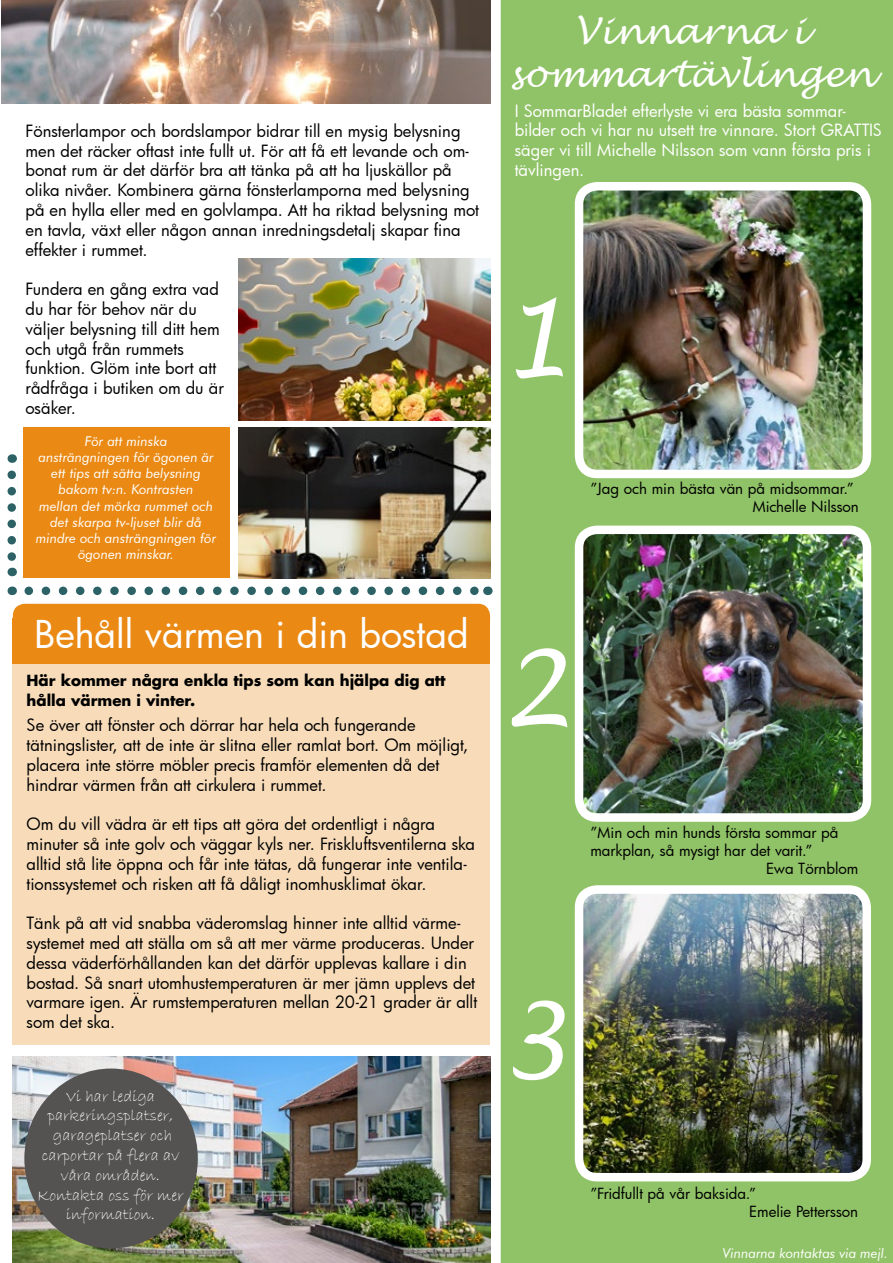
<style>
.page{position:relative;width:893px;height:1263px;background:#fff}
.page>*{position:absolute;margin:0;border:0;box-sizing:border-box;transform-origin:0 0}
.t1{font:italic 105px "Lucida Handwriting";color:#fff}
.t2{font:37.5px "Futura";color:#fff}
.t3{font:italic 36px/43.2px "Lucida Handwriting";color:#fff;text-align:center}
.t4{font:16.5px/19.8px "Futura";color:#000}
.t5{font:16.5px/19.8px "Futura";color:#fff}
.t6{font:16.5px/19.8px "Bradley Hand ITC";color:#fff;text-align:center}
.t7{font:15px/18px "Futura";color:#000}
.t8{font:700 15px/19.8px "Futura LT";color:#000}
.t9{font:italic 13.5px/16.2px "Futura BT";color:#fff;text-align:center}
</style>
<div class="page">
<div style="left:13px;top:618px;width:477px;height:46px;background:#ea8a15"></div>
<div style="left:13px;top:604px;width:477px;height:29px;background:#ea8a15;border-radius:12px"></div>
<img style="left:13px;top:1056px;width:477px;height:207px">
<div style="left:501px;top:0;width:392px;height:1263px;background:#90c367"></div>
<div style="left:567px;top:208px;width:313px;height:1055px;background:#90c367"></div>
<img style="left:579px;top:186px;width:288px;height:288px">
<div style="left:575px;top:182px;width:296px;height:296px;border:9px solid #fff;border-radius:18px"></div>
<img style="left:579px;top:530px;width:288px;height:287px">
<div style="left:575px;top:526px;width:296px;height:296px;border:9px solid #fff;border-radius:18px"></div>
<img style="left:579px;top:889px;width:288px;height:288px">
<div style="left:575px;top:885px;width:296px;height:296px;border:9px solid #fff;border-radius:18px"></div>
<img style="left:1px;top:0;width:489px;height:104px">
<div style="left:23px;top:427px;width:207px;height:151px;background:#ea8a15"></div>
<div style="left:13px;top:652px;width:477px;height:392px;background:#f8dcb9"></div>
<div style="left:24px;top:1068px;width:174px;height:180px;background:#545352;border-radius:50%"></div>
<img style="left:238px;top:259px;width:252px;height:161px">
<img style="left:238px;top:428px;width:252px;height:150px">
<svg style="left:7px;top:475px;width:9px;height:101px"></svg>
<svg style="left:29px;top:587px;width:450px;height:8px"></svg>
<p class="t4" style="left:26px;top:120px;width:455px">Fönsterlampor och bordslampor bidrar till en mysig belysning men det räcker oftast inte fullt ut. För att få ett levande och om&shy;bonat rum är det därför bra att tänka på att ha ljuskällor på olika nivåer. Kombinera gärna fönsterlamporna med belysning på en hylla eller med en golvlampa. Att ha riktad belysning mot en tavla, växt eller någon annan inredningsdetalj skapar fina effekter i rummet.</p>
<p class="t4" style="left:26px;top:279px;width:200px">Fundera en gång extra vad du har för behov när du väljer belysning till ditt hem och utgå från rummets funktion. Glöm inte bort att rådfråga i butiken om du är osäker.</p>
<p class="t9" style="left:36px;top:433px;width:182px">För att minska<br>ansträngningen för ögonen är ett tips att sätta belysning bakom tv:n. Kontrasten<br>mellan det mörka rummet och det skarpa tv-ljuset blir då mindre och ansträngningen för ögonen minskar.</p>
<h2 class="t2" style="left:34px;top:609px;width:436px">Behåll värmen i din bostad</h2>
<p class="t8" style="left:27px;top:670px;width:421px">Här kommer några enkla tips som kan hjälpa dig att hålla värmen i vinter.</p>
<p class="t4" style="left:27px;top:715px;width:444px">Se över att fönster och dörrar har hela och fungerande tätningslister, att de inte är slitna eller ramlat bort. Om möjligt, placera inte större möbler precis framför elementen då det hindrar värmen från att cirkulera i rummet.</p>
<p class="t4" style="left:27px;top:814px;width:450px">Om du vill vädra är ett tips att göra det ordentligt i några minuter så inte golv och väggar kyls ner. Friskluftsventilerna ska alltid stå lite öppna och får inte tätas, då fungerar inte ventila&shy;tionssystemet och risken att få dåligt inomhusklimat ökar.</p>
<p class="t4" style="left:27px;top:913px;width:452px">Tänk på att vid snabba väderomslag hinner inte alltid värme&shy;systemet med att ställa om så att mer värme produceras. Under dessa väderförhållanden kan det därför upplevas kallare i din bostad. Så snart utomhustemperaturen är mer jämn upplevs det varmare igen. Är rumstemperaturen mellan 20-21 grader är allt som det ska.</p>
<p class="t6" style="left:37px;top:1086px;width:148px">Vi har lediga parkeringsplatser, garageplatser och carportar på flera av våra områden.<br>Kontakta oss för mer information.</p>
<h3 class="t3" style="left:508px;top:11px;width:367px">Vinnarna i sommartävlingen</h3>
<p class="t5" style="left:515px;top:100px;width:369px">I SommarBladet efterlyste vi era bästa sommar&shy;bilder och vi har nu utsett tre vinnare. Stort GRATTIS säger vi till Michelle Nilsson som vann första pris i tävlingen.</p>
<h1 class="t1" style="left:500px;top:274px;width:72px">1</h1>
<p class="t7" style="left:752px;top:480px;width:108px;text-indent:-162px">”Jag och min bästa vän på midsommar.”<br>Michelle Nilsson</p>
<h1 class="t1" style="left:500px;top:625px;width:72px">2</h1>
<p class="t7" style="left:590px;top:823px;width:250px">”Min och min hunds första sommar på</p>
<p class="t7" style="left:590px;top:841px;width:224px">markplan, så mysigt har det varit.”</p>
<p class="t7" style="left:766px;top:859px;width:94px">Ewa Törnblom</p>
<h1 class="t1" style="left:498px;top:977px;width:72px">3</h1>
<p class="t7" style="left:749px;top:1184px;width:110px;text-indent:-159px">”Fridfullt på vår baksida.”<br>Emelie Pettersson</p>
<p class="t9" style="left:723px;top:1245px;width:167px">Vinnarna kontaktas via mejl.</p>
</div>
